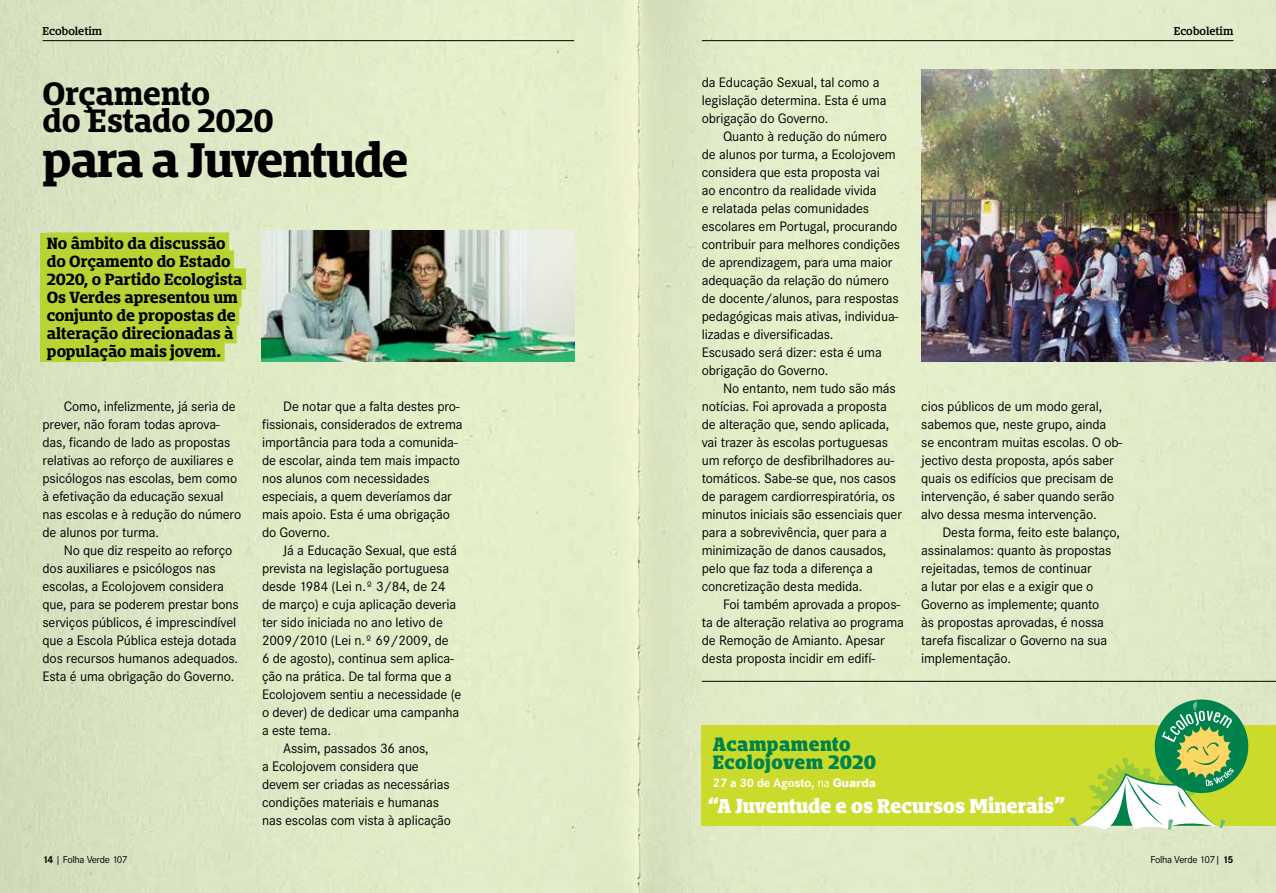
<style>
.page{position:relative;width:1276px;height:893px;background:#fff}
.page>*{position:absolute;margin:0;border:0;box-sizing:border-box;transform-origin:0 0}
.t1{font:700 45px "Bommer Slab";letter-spacing:-.035em;color:#000}
.t2{font:700 30px/27px "Bommer Slab";letter-spacing:-.01em;color:#000}
.t3{font:800 18.75px "Bommer Slab";color:#fff}
.t4{font:800 18px/18px "Bommer Slab";letter-spacing:.02em;color:#00824c}
.t5{font:700 15px/18px "Bommer Slab";letter-spacing:-.01em;color:#000}
.t6{font:14.25px/18px "Corporate S";letter-spacing:-.01em;color:#000}
.t7{font:700 12.75px "Corporate S";letter-spacing:-.01em;color:#fff}
.t8{font:10.5px "Corporate S";letter-spacing:-.025em;color:#000}
.t9{font:600 10.5px "Bommer Slab";letter-spacing:-.01em;color:#000}
.s1{font-weight:400}
.s2{font-weight:800}
.s3{font-weight:700}
</style>
<div class="page">
<div style="left:638px;top:0;width:638px;height:893px;background:#e2ecc8"></div>
<div style="left:0;top:0;width:638px;height:893px;background:#e0eac7"></div>
<div style="left:40px;top:233px;width:82px;height:128px;background:#b7d433"></div>
<div style="left:47px;top:232px;width:182px;height:21px;background:#b7d433"></div>
<div style="left:47px;top:250px;width:187px;height:21px;background:#b7d433"></div>
<div style="left:47px;top:268px;width:199px;height:21px;background:#b7d433"></div>
<div style="left:47px;top:286px;width:194px;height:21px;background:#b7d433"></div>
<div style="left:47px;top:304px;width:192px;height:21px;background:#b7d433"></div>
<div style="left:47px;top:322px;width:190px;height:21px;background:#b7d433"></div>
<div style="left:47px;top:340px;width:178px;height:21px;background:#b7d433"></div>
<img style="left:921px;top:69px;width:355px;height:292px">
<img style="left:261px;top:231px;width:313px;height:130px">
<div style="left:702px;top:725px;width:574px;height:100px;background:#cbdb2b"></div>
<svg style="left:1069px;top:694px;width:184px;height:136px"></svg>
<hr style="left:702px;top:681px;width:574px;height:1px;background:#000">
<hr style="left:43px;top:40px;width:531px;height:1px;background:#000">
<hr style="left:702px;top:40px;width:531px;height:1px;background:#000">
<p class="t9" style="left:43px;top:23px;width:61px">Ecoboletim</p>
<p class="t9" style="left:1173px;top:23px;width:61px">Ecoboletim</p>
<h2 class="t2" style="left:43px;top:80px;width:233px">Orçamento<br>do Estado 2020</h2>
<h1 class="t1" style="left:43px;top:126px;width:367px">para a Juventude</h1>
<p class="t5" style="left:47px;top:234px;width:197px">No âmbito da discussão do Orçamento do Estado<br>2020, o Partido Ecologista<br>Os Verdes apresentou um conjunto de propostas de alteração direcionadas à população mais jovem.</p>
<p class="t6" style="left:43px;top:397px;width:200px;text-indent:21px">Como, infelizmente, já seria de prever, não foram todas aprova&shy;das, ficando de lado as propostas relativas ao reforço de auxiliares e psicólogos nas escolas, bem como à efetivação da educação sexual nas escolas e à redução do número de alunos por turma.</p>
<p class="t6" style="left:43px;top:541px;width:198px;text-indent:21px">No que diz respeito ao reforço dos auxiliares e psicólogos nas escolas, a Ecolojovem considera que, para se poderem prestar bons serviços públicos, é imprescindível que a Escola Pública esteja dotada dos recursos humanos adequados.<br>Esta é uma obrigação do Governo.</p>
<p class="t6" style="left:262px;top:397px;width:202px;text-indent:21px">De notar que a falta destes pro&shy;fissionais, considerados de extrema importância para toda a comunida&shy;de escolar, ainda tem mais impacto nos alunos com necessidades especiais, a quem deveríamos dar mais apoio. Esta é uma obrigação do Governo.</p>
<p class="t6" style="left:283px;top:541px;width:175px">Já a Educação Sexual, que está</p>
<p class="t6" style="left:262px;top:559px;width:189px">prevista na legislação portuguesa</p>
<p class="t6" style="left:262px;top:577px;width:185px">desde 1984 (Lei n.º 3/84, de 24</p>
<p class="t6" style="left:262px;top:595px;width:196px">de março) e cuja aplicação deveria</p>
<p class="t6" style="left:262px;top:613px;width:182px">ter sido iniciada no ano letivo de</p>
<p class="t6" style="left:262px;top:631px;width:188px">2009/2010 (Lei n.º 69/2009, de</p>
<p class="t6" style="left:262px;top:649px;width:194px">6 de agosto), continua sem aplica-</p>
<p class="t6" style="left:262px;top:667px;width:191px">ção na prática. De tal forma que a</p>
<p class="t6" style="left:262px;top:685px;width:201px">Ecolojovem sentiu a necessidade (e</p>
<p class="t6" style="left:262px;top:703px;width:199px">o dever) de dedicar uma campanha</p>
<p class="t6" style="left:262px;top:721px;width:70px">a este tema.</p>
<p class="t6" style="left:283px;top:739px;width:147px">Assim, passados 36 anos,</p>
<p class="t6" style="left:262px;top:757px;width:158px">a Ecolojovem considera que</p>
<p class="t6" style="left:262px;top:775px;width:189px">devem ser criadas as necessárias</p>
<p class="t6" style="left:262px;top:793px;width:178px">condições materiais e humanas</p>
<p class="t6" style="left:262px;top:811px;width:191px">nas escolas com vista à aplicação</p>
<p class="t6" style="left:702px;top:73px;width:186px">da Educação Sexual, tal como a legislação determina. Esta é uma obrigação do Governo.</p>
<p class="t6" style="left:702px;top:127px;width:200px;text-indent:21px">Quanto à redução do número de alunos por turma, a Ecolojovem considera que esta proposta vai<br>ao encontro da realidade vivida<br>e relatada pelas comunidades escolares em Portugal, procurando contribuir para melhores condições de aprendizagem, para uma maior adequação da relação do número de docente/alunos, para respostas pedagógicas mais ativas, individua&shy;lizadas e diversificadas.<br>Escusado será dizer: esta é uma obrigação do Governo.</p>
<p class="t6" style="left:702px;top:379px;width:202px;text-indent:21px">No entanto, nem tudo são más notícias. Foi aprovada a proposta de alteração que, sendo aplicada, vai trazer às escolas portuguesas um reforço de desfibrilhadores au&shy;tomáticos. Sabe-se que, nos casos de paragem cardiorrespiratória, os minutos iniciais são essenciais quer para a sobrevivência, quer para a minimização de danos causados, pelo que faz toda a diferença a concretização desta medida.</p>
<p class="t6" style="left:702px;top:595px;width:204px;text-indent:21px">Foi também aprovada a propos&shy;ta de alteração relativa ao programa de Remoção de Amianto. Apesar desta proposta incidir em edifí-</p>
<p class="t6" style="left:921px;top:397px;width:203px">cios públicos de um modo geral, sabemos que, neste grupo, ainda se encontram muitas escolas. O ob&shy;jectivo desta proposta, após saber quais os edifícios que precisam de intervenção, é saber quando serão alvo dessa mesma intervenção.</p>
<p class="t6" style="left:921px;top:523px;width:200px;text-indent:21px">Desta forma, feito este balanço, assinalamos: quanto às propostas rejeitadas, temos de continuar<br>a lutar por elas e a exigir que o<br>Governo as implemente; quanto<br>às propostas aprovadas, é nossa tarefa fiscalizar o Governo na sua implementação.</p>
<p class="t4" style="left:713px;top:735px;width:165px">Acampamento<br>Ecolojovem 2020</p>
<p class="t7" style="left:713px;top:775px;width:165px">27 a 30 de Agosto, <span class="s1">na</span> <span class="s2">Guarda</span></p>
<h3 class="t3" style="left:708px;top:792px;width:358px">“A Juventude e os Recursos Minerais”</h3>
<p class="t8" style="left:43px;top:853px;width:87px"><span class="s3">14</span> | Folha Verde 107</p>
<p class="t8" style="left:1150px;top:853px;width:84px">Folha Verde 107| <span class="s3">15</span></p>
</div>
